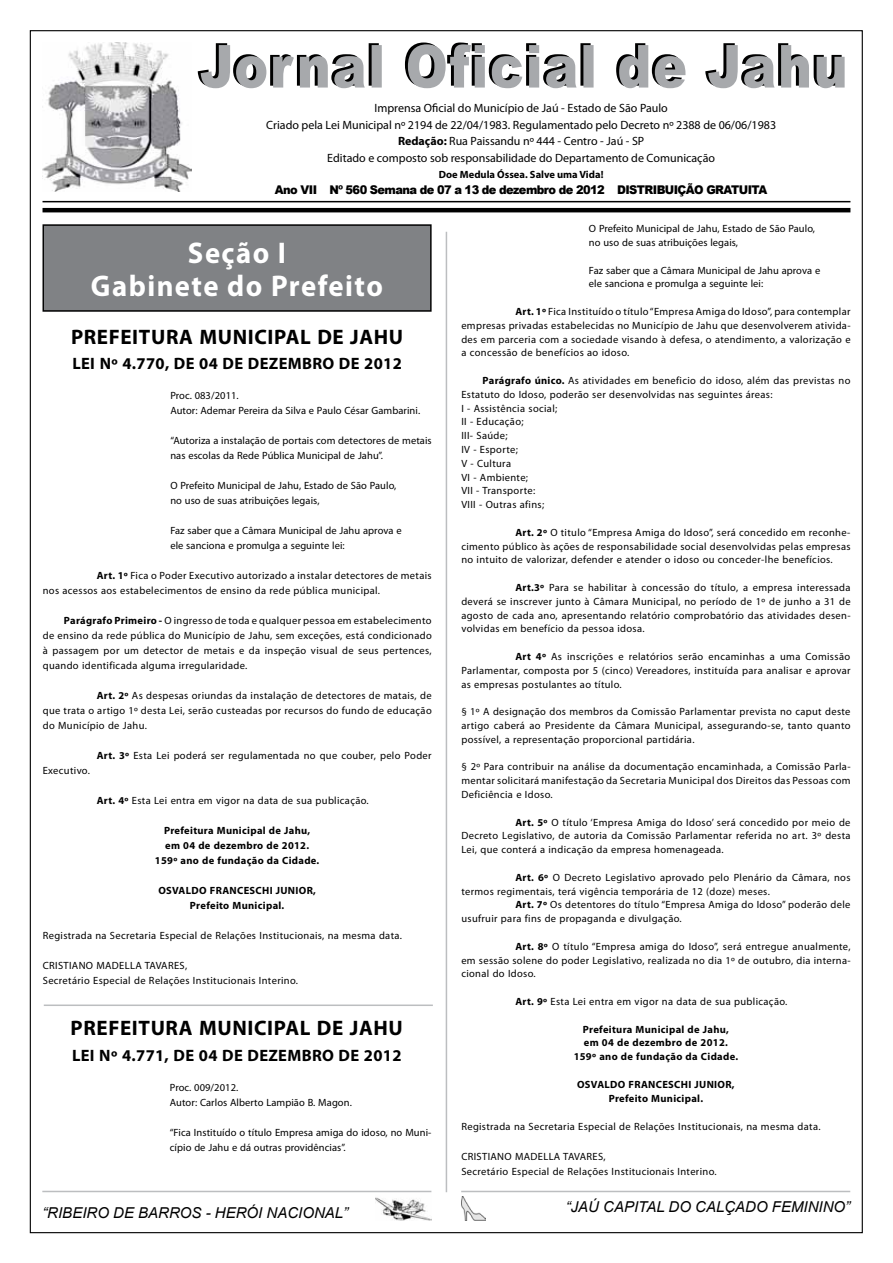
<style>
.page{position:relative;width:893px;height:1263px;background:#fff}
.page>*{position:absolute;margin:0;border:0;box-sizing:border-box;transform-origin:0 0}
.t1{font:700 30px/33px "Myriad Pro";letter-spacing:.05em;color:#fff;text-align:center;scale:.96 1}
.t2{font:700 21px "Myriad Pro";letter-spacing:.03em;color:#000}
.t3{font:700 16.5px "Myriad Pro";letter-spacing:.02em;color:#000}
.t4{font:italic 15px "Arial";color:#000}
.t5{font:12px/16.5px "Myriad Pro";color:#000;text-align:center}
.t6{font:900 12px "Arial";letter-spacing:-.05em;color:#000;scale:.95 1}
.t7{font:10.5px/13.8px "Myriad Pro";letter-spacing:.03em;color:#000;text-align:justify}
.t8{font:10.5px/15px "Myriad Pro";letter-spacing:.005em;color:#000}
.t9{font:700 10.5px/15px "Myriad Pro";letter-spacing:.03em;color:#000;text-align:center}
.t10{font:700 10.5px "Myriad Pro";color:#000}
.s1{font-weight:700}
</style>
<div class="page">
<img style="left:43px;top:43px;width:149px;height:149px">
<hr style="left:43px;top:201px;width:807px;height:1px;background:#000">
<hr style="left:43px;top:208px;width:807px;height:4px;background:#000">
<img style="left:461px;top:1196px;width:25px;height:25px">
<hr style="left:461px;top:1191px;width:389px;height:1px;background:#bcbec0">
<img style="left:375px;top:1192px;width:56px;height:29px">
<hr style="left:42px;top:1191px;width:389px;height:1px;background:#bcbec0">
<hr style="left:446px;top:232px;width:1px;height:960px;background:#bcbec0">
<svg style="left:198px;top:43px;width:647px;height:45px"></svg>
<div style="left:43px;top:225px;width:388px;height:86px;background:#808285"></div>
<div style="left:43px;top:224px;width:389px;height:88px;border:1px solid #000"></div>
<hr style="left:44px;top:1004px;width:389px;height:2px;background:#bcbec0">
<p class="t5" style="left:266px;top:100px;width:511px">Imprensa Oficial do Município de Jaú - Estado de São Paulo<br>Criado pela Lei Municipal nº 2194 de 22/04/1983. Regulamentado pelo Decreto nº 2388 de 06/06/1983<br><span class="s1">Redação:</span> Rua Paissandu nº 444 - Centro - Jaú - SP<br>Editado e composto sob responsabilidade do Departamento de Comunicação</p>
<p class="t6" style="left:275px;top:181px;width:520px">Ano VII Nº 560 Semana de 07 a 13 de dezembro de 2012 DISTRIBUIÇÃO GRATUITA</p>
<p class="t10" style="left:439px;top:168px;width:166px">Doe Medula Óssea. Salve uma Vida!</p>
<h1 class="t1" style="left:91px;top:235px;width:306px">Seção I<br>Gabinete do Prefeito</h1>
<h2 class="t2" style="left:71px;top:323px;width:334px">PREFEITURA MUNICIPAL DE JAHU</h2>
<h3 class="t3" style="left:72px;top:353px;width:331px">LEI Nº 4.770, DE 04 DE DEZEMBRO DE 2012</h3>
<p class="t8" style="left:170px;top:388px;width:251px">Proc. 083/2011.<br>Autor: Ademar Pereira da Silva e Paulo César Gambarini.</p>
<p class="t8" style="left:170px;top:433px;width:263px">“Autoriza a instalação de portais com detectores de metais nas escolas da Rede Pública Municipal de Jahu”.</p>
<p class="t8" style="left:170px;top:478px;width:228px">O Prefeito Municipal de Jahu, Estado de São Paulo, no uso de suas atribuições legais,</p>
<p class="t8" style="left:170px;top:523px;width:233px">Faz saber que a Câmara Municipal de Jahu aprova e ele sanciona e promulga a seguinte lei:</p>
<p class="t7" style="left:43px;top:568px;width:390px;line-height:15px;text-indent:54px"><span class="s1">Art. 1º</span> Fica o Poder Executivo autorizado a instalar detectores de metais nos acessos aos estabelecimentos de ensino da rede pública municipal.</p>
<p class="t7" style="left:43px;top:613px;width:390px;line-height:15px;text-indent:21px"><span class="s1">Parágrafo Primeiro -</span> O ingresso de toda e qualquer pessoa em estabelecimento de ensino da rede pública do Município de Jahu, sem exceções, está condicionado à passagem por um detector de metais e da inspeção visual de seus pertences, quando identificada alguma irregularidade.</p>
<p class="t7" style="left:43px;top:688px;width:391px;line-height:15px;text-indent:54px"><span class="s1">Art. 2º</span> As despesas oriundas da instalação de detectores de matais, de que trata o artigo 1º desta Lei, serão custeadas por recursos do fundo de educação do Município de Jahu.</p>
<p class="t7" style="left:97px;top:749px;width:336px"><span class="s1">Art. 3º</span> Esta Lei poderá ser regulamentada no que couber, pelo Poder</p>
<p class="t7" style="left:43px;top:764px;width:49px">Executivo.</p>
<p class="t7" style="left:97px;top:794px;width:274px"><span class="s1">Art. 4º</span> Esta Lei entra em vigor na data de sua publicação.</p>
<p class="t9" style="left:155px;top:823px;width:166px">Prefeitura Municipal de Jahu,<br>em 04 de dezembro de 2012.<br>159º ano de fundação da Cidade.</p>
<p class="t9" style="left:158px;top:883px;width:159px">OSVALDO FRANCESCHI JUNIOR,<br>Prefeito Municipal.</p>
<p class="t7" style="left:43px;top:929px;width:361px">Registrada na Secretaria Especial de Relações Institucionais, na mesma data.</p>
<p class="t7" style="left:43px;top:958px;width:257px;line-height:15px">CRISTIANO MADELLA TAVARES,<br>Secretário Especial de Relações Institucionais Interino.</p>
<h2 class="t2" style="left:71px;top:1014px;width:334px">PREFEITURA MUNICIPAL DE JAHU</h2>
<h3 class="t3" style="left:72px;top:1044px;width:331px">LEI Nº 4.771, DE 04 DE DEZEMBRO DE 2012</h3>
<p class="t8" style="left:170px;top:1079px;width:183px">Proc. 009/2012.<br>Autor: Carlos Alberto Lampião B. Magon.</p>
<p class="t8" style="left:170px;top:1124px;width:263px">“Fica Instituído o título Empresa amiga do idoso, no Muni&shy;cípio de Jahu e dá outras providências”.</p>
<p class="t8" style="left:589px;top:222px;width:228px;line-height:13.8px">O Prefeito Municipal de Jahu, Estado de São Paulo, no uso de suas atribuições legais,</p>
<p class="t8" style="left:589px;top:263px;width:233px;line-height:13.8px">Faz saber que a Câmara Municipal de Jahu aprova e ele sanciona e promulga a seguinte lei:</p>
<p class="t7" style="left:461px;top:304px;width:391px;text-indent:54px"><span class="s1">Art. 1º</span> Fica Instituído o título “Empresa Amiga do Idoso”, para contemplar empresas privadas estabelecidas no Município de Jahu que desenvolverem ativida&shy;des em parceria com a sociedade visando à defesa, o atendimento, a valorização e a concessão de benefícios ao idoso.</p>
<p class="t7" style="left:461px;top:373px;width:391px;text-align:left;text-indent:21px"><span class="s1">Parágrafo único.</span> As atividades em beneficio do idoso, além das previstas no<br>Estatuto do Idoso, poderão ser desenvolvidas nas seguintes áreas:<br>I - Assistência social;<br>II - Educação;<br>III- Saúde;<br>IV - Esporte;<br>V - Cultura<br>VI - Ambiente;<br>VII - Transporte:<br>VIII - Outras afins;</p>
<p class="t7" style="left:461px;top:525px;width:391px;text-indent:54px"><span class="s1">Art. 2º</span> O titulo “Empresa Amiga do Idoso”, será concedido em reconhe&shy;cimento público às ações de responsabilidade social desenvolvidas pelas empresas no intuito de valorizar, defender e atender o idoso ou conceder-lhe benefícios.</p>
<p class="t7" style="left:461px;top:580px;width:391px;text-indent:54px"><span class="s1">Art.3º</span> Para se habilitar à concessão do título, a empresa interessada deverá se inscrever junto à Câmara Municipal, no período de 1º de junho a 31 de agosto de cada ano, apresentando relatório comprobatório das atividades desen&shy;volvidas em benefício da pessoa idosa.</p>
<p class="t7" style="left:461px;top:649px;width:391px;text-indent:54px"><span class="s1">Art 4º</span> As inscrições e relatórios serão encaminhas a uma Comissão Parlamentar, composta por 5 (cinco) Vereadores, instituída para analisar e aprovar as empresas postulantes ao título.</p>
<p class="t7" style="left:461px;top:705px;width:391px">§ 1º A designação dos membros da Comissão Parlamentar prevista no caput deste artigo caberá ao Presidente da Câmara Municipal, assegurando-se, tanto quanto possível, a representação proporcional partidária.</p>
<p class="t7" style="left:461px;top:760px;width:391px">§ 2º Para contribuir na análise da documentação encaminhada, a Comissão Parla&shy;mentar solicitará manifestação da Secretaria Municipal dos Direitos das Pessoas com Deficiência e Idoso.</p>
<p class="t7" style="left:461px;top:815px;width:391px;text-indent:54px"><span class="s1">Art. 5º</span> O título ‘Empresa Amiga do Idoso’ será concedido por meio de Decreto Legislativo, de autoria da Comissão Parlamentar referida no art. 3º desta Lei, que conterá a indicação da empresa homenageada.</p>
<p class="t7" style="left:515px;top:870px;width:337px"><span class="s1">Art. 6º</span> O Decreto Legislativo aprovado pelo Plenário da Câmara, nos</p>
<p class="t7" style="left:461px;top:884px;width:310px">termos regimentais, terá vigência temporária de 12 (doze) meses.</p>
<p class="t7" style="left:515px;top:898px;width:337px"><span class="s1">Art. 7º</span> Os detentores do título “Empresa Amiga do Idoso” poderão dele</p>
<p class="t7" style="left:461px;top:912px;width:222px">usufruir para fins de propaganda e divulgação.</p>
<p class="t7" style="left:461px;top:939px;width:391px;text-indent:54px"><span class="s1">Art. 8º</span> O título “Empresa amiga do Idoso”, será entregue anualmente, em sessão solene do poder Legislativo, realizada no dia 1º de outubro, dia interna&shy;cional do Idoso.</p>
<p class="t7" style="left:515px;top:994px;width:274px"><span class="s1">Art. 9º</span> Esta Lei entra em vigor na data de sua publicação.</p>
<p class="t9" style="left:574px;top:1022px;width:166px;line-height:13.8px">Prefeitura Municipal de Jahu,<br>em 04 de dezembro de 2012.<br>159º ano de fundação da Cidade.</p>
<p class="t9" style="left:577px;top:1077px;width:159px;line-height:13.8px">OSVALDO FRANCESCHI JUNIOR,<br>Prefeito Municipal.</p>
<p class="t7" style="left:461px;top:1120px;width:361px">Registrada na Secretaria Especial de Relações Institucionais, na mesma data.</p>
<p class="t7" style="left:461px;top:1149px;width:257px;line-height:15px">CRISTIANO MADELLA TAVARES,<br>Secretário Especial de Relações Institucionais Interino.</p>
<h3 class="t4" style="left:42px;top:1203px;width:307px">“RIBEIRO DE BARROS - HERÓI NACIONAL”</h3>
<h3 class="t4" style="left:566px;top:1197px;width:286px">“JAÚ CAPITAL DO CALÇADO FEMININO”</h3>
</div>
